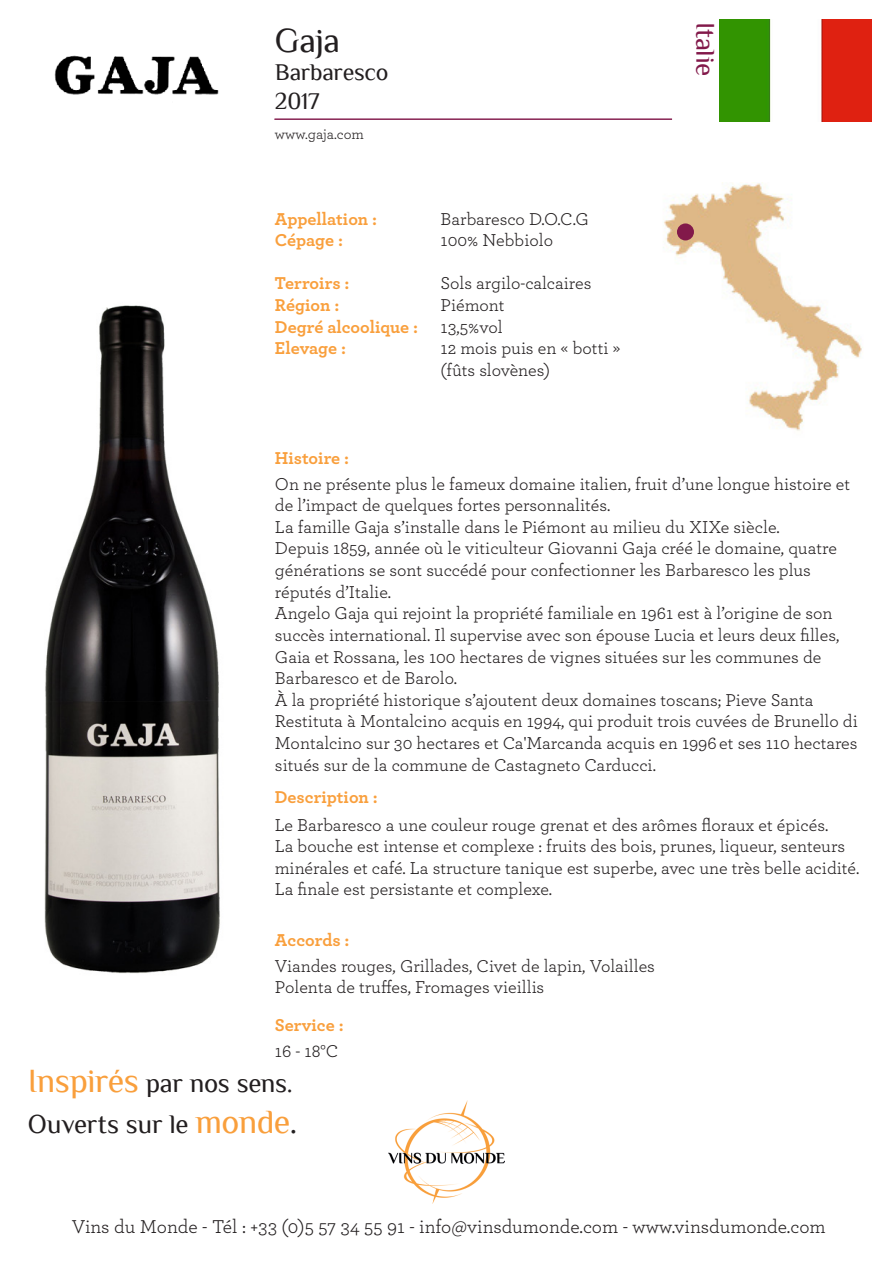
<style>
.page{position:relative;width:893px;height:1263px;background:#fff}
.page>*{position:absolute;margin:0;border:0;box-sizing:border-box;transform-origin:0 0}
.t1{font:34.5px "Philosopher";color:#231f20}
.t2{font:27px "Philosopher";letter-spacing:-.015em;color:#82194a}
.t3{font:26.85px/40.7px "Philosopher";letter-spacing:-.015em;color:#231f20}
.t4{font:24px "Philosopher";letter-spacing:-.015em;color:#231f20}
.t5{font:19.5px "Archer";color:#231f20}
.t6{font:18px/21.6px "Archer";color:#231f20}
.t7{font:700 18px/21.6px "Archer";color:#f99f3c}
.t8{font:15px "Archer";color:#231f20}
.s1{font-size:33.9px;color:#f99f3c}
.s2{font-size:33.9px}
</style>
<div class="page">
<img style="left:388px;top:1101px;width:117px;height:102px">
<img style="left:44px;top:305px;width:176px;height:669px">
<img style="left:663px;top:182px;width:200px;height:249px">
<hr style="left:274px;top:119px;width:398px;height:1px;background:#82194a">
<img style="left:719px;top:20px;width:152px;height:101px">
<img style="left:54px;top:55px;width:165px;height:40px">
<div style="left:677px;top:223px;width:17px;height:17px;background:#82194a;border-radius:50%"></div>
<p class="t1" style="left:275px;top:22px;width:66px">Gaja</p>
<p class="t4" style="left:275px;top:60px;width:115px">Barbaresco</p>
<p class="t4" style="left:275px;top:89px;width:46px">2017</p>
<p class="t8" style="left:275px;top:124px;width:90px">www.gaja.com</p>
<p class="t7" style="left:275px;top:207px;width:104px">Appellation :<br>Cépage :</p>
<p class="t7" style="left:275px;top:271px;width:76px">Terroirs :</p>
<p class="t7" style="left:275px;top:293px;width:66px">Région :</p>
<p class="t7" style="left:275px;top:315px;width:145px">Degré alcoolique :</p>
<p class="t7" style="left:275px;top:336px;width:73px">Elevage :</p>
<p class="t6" style="left:441px;top:207px;width:150px">Barbaresco D.O.C.G</p>
<p class="t6" style="left:441px;top:229px;width:114px">100% Nebbiolo</p>
<p class="t6" style="left:441px;top:272px;width:152px">Sols argilo-calcaires</p>
<p class="t6" style="left:441px;top:293px;width:66px">Piémont</p>
<p class="t6" style="left:441px;top:315px;width:64px">13,5%vol</p>
<p class="t6" style="left:441px;top:337px;width:182px">12 mois puis en « botti »</p>
<p class="t6" style="left:441px;top:358px;width:111px">(fûts slovènes)</p>
<p class="t7" style="left:275px;top:446px;width:76px">Histoire :</p>
<p class="t2" style="left:720px;top:22px;width:56px;rotate:90deg">Italie</p>
<p class="t6" style="left:275px;top:472px;width:577px">On ne présente plus le fameux domaine italien, fruit d’une longue histoire et de l’impact de quelques fortes personnalités.</p>
<p class="t6" style="left:275px;top:515px;width:506px">La famille Gaja s’installe dans le Piémont au milieu du XIXe siècle.</p>
<p class="t6" style="left:275px;top:537px;width:563px">Depuis 1859, année où le viticulteur Giovanni Gaja créé le domaine, quatre générations se sont succédé pour confectionner les Barbaresco les plus</p>
<p class="t6" style="left:275px;top:580px;width:118px">réputés d’Italie.</p>
<p class="t6" style="left:275px;top:602px;width:566px">Angelo Gaja qui rejoint la propriété familiale en 1961 est à l’origine de son succès international. Il supervise avec son épouse Lucia et leurs deux filles,<br>Gaia et Rossana, les 100 hectares de vignes situées sur les communes de</p>
<p class="t6" style="left:275px;top:666px;width:184px">Barbaresco et de Barolo.</p>
<p class="t6" style="left:275px;top:688px;width:584px">À la propriété historique s’ajoutent deux domaines toscans; Pieve Santa Restituta à Montalcino acquis en 1994, qui produit trois cuvées de Brunello di Montalcino sur 30 hectares et Ca'Marcanda acquis en 1996 et ses 110 hectares situés sur de la commune de Castagneto Carducci.</p>
<p class="t7" style="left:275px;top:785px;width:105px">Description :</p>
<p class="t6" style="left:275px;top:813px;width:586px">Le Barbaresco a une couleur rouge grenat et des arômes floraux et épicés.<br>La bouche est intense et complexe : fruits des bois, prunes, liqueur, senteurs minérales et café. La structure tanique est superbe, avec une très belle acidité.<br>La finale est persistante et complexe.</p>
<p class="t7" style="left:275px;top:928px;width:76px">Accords :</p>
<p class="t6" style="left:275px;top:954px;width:381px">Viandes rouges, Grillades, Civet de lapin, Volailles</p>
<p class="t6" style="left:275px;top:976px;width:271px">Polenta de truffes, Fromages vieillis</p>
<p class="t7" style="left:275px;top:1013px;width:70px">Service :</p>
<p class="t6" style="left:275px;top:1039px;width:65px">16 - 18°C</p>
<h3 class="t3" style="left:28px;top:1063px;width:271px"><span class="s1">Inspirés</span> par nos sens.<br>Ouverts sur le <span class="s1">monde</span><span class="s2">.</span></h3>
<p class="t5" style="left:72px;top:1213px;width:755px">Vins du Monde - Tél : +33 (0)5 57 34 55 91 - info@vinsdumonde.com - www.vinsdumonde.com</p>
</div>
